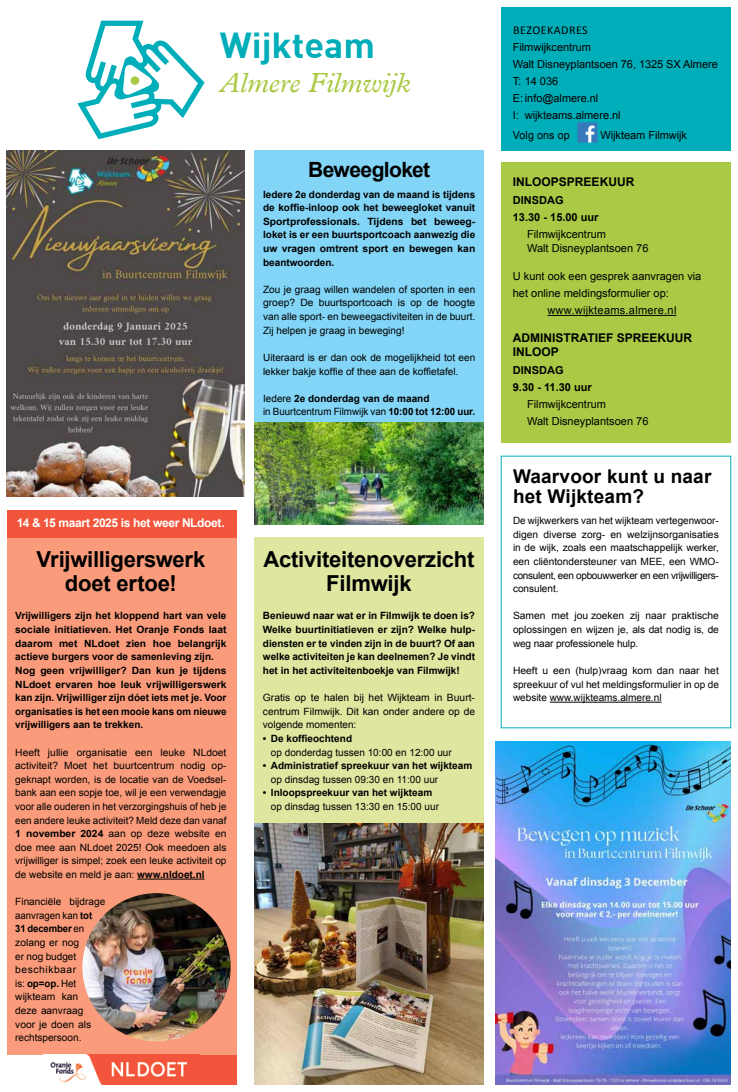
<style>
.page{position:relative;width:738px;height:1092px;background:#fff}
.page>*{position:absolute;margin:0;border:0;box-sizing:border-box;transform-origin:0 0}
.t1{font:italic 41.1px "Plantin";color:#aaca45}
.t2{font:700 35.6px "DIN";color:#00aeb9}
.t3{font:700 35.4px "DIN";color:#00aeb9}
.t4{font:italic 27.7px "Plantin";color:#aaca45}
.t5{font:700 22px/24px "Arial";letter-spacing:-.01em;color:#000;text-align:center}
.t6{font:700 21px "Arial";letter-spacing:-.03em;color:#000}
.t7{font:700 19px/20px "Arial";letter-spacing:.01em;color:#000}
.t8{font:700 12px/14px "Arial";color:#000}
.t9{font:700 12px "Arial";letter-spacing:-.03em;color:#fff}
.t10{font:12px "Calibri";letter-spacing:.04em;color:#000}
.t11{font:11px/17px "Arial";color:#000}
.t12{font:700 11px/17px "Arial";color:#000}
.t13{font:11px "Arial";letter-spacing:.025em;color:#000}
.t14{font:10px/13.6px "Arial";color:#000;text-align:justify}
.t15{font:700 10px/13.6px "Arial";color:#000;text-align:justify}
.s1{font-weight:400}
.s2{font-weight:700}
</style>
<div class="page">
<svg style="left:77px;top:21px;width:127px;height:118px"></svg>
<div style="left:501px;top:7px;width:229px;height:144px;background:#00aeb9"></div>
<img style="left:577px;top:122px;width:20px;height:20px">
<div style="left:501px;top:162px;width:229px;height:281px;background:#aaca45"></div>
<hr style="left:547px;top:315px;width:129px;height:1px;background:#000">
<hr style="left:549px;top:701px;width:112px;height:1px;background:#000">
<img style="left:7px;top:151px;width:237px;height:345px">
<img style="left:495px;top:741px;width:235px;height:343px">
<div style="left:254px;top:151px;width:229px;height:373px;background:#82d5f6"></div>
<img style="left:254px;top:422px;width:229px;height:102px">
<div style="left:7px;top:518px;width:229px;height:566px;background:#fa9c7b"></div>
<div style="left:7px;top:510px;width:229px;height:27px;background:#f2553b"></div>
<hr style="left:137px;top:878px;width:67px;height:1px;background:#000">
<img style="left:82px;top:893px;width:148px;height:148px;border-radius:74px">
<div style="left:7px;top:1054px;width:229px;height:30px;background:#fff"></div>
<img style="left:50px;top:1054px;width:137px;height:30px">
<div style="left:187px;top:1054px;width:49px;height:30px;background:#f2553b"></div>
<div style="left:254px;top:537px;width:229px;height:547px;background:#dee69f"></div>
<img style="left:254px;top:823px;width:229px;height:261px">
<h2 class="t2" style="left:219px;top:14px;width:158px">Wijkteam</h2>
<h1 class="t1" style="left:221px;top:54px;width:204px">De Wierden</h1>
<h3 class="t3" style="left:219px;top:23px;width:157px">Wijkteam</h3>
<h3 class="t4" style="left:219px;top:66px;width:192px">Almere Filmwijk</h3>
<h3 class="t6" style="left:308px;top:156px;width:124px">Beweegloket</h3>
<p class="t15" style="left:263px;top:187px;width:213px">Iedere 2e donderdag van de maand is tijdens de koffie-inloop ook het beweegloket vanuit Sportprofessionals. Tijdens bet beweeg&shy;loket is er een buurtsportcoach aanwezig die uw vragen omtrent sport en bewegen kan beantwoorden.</p>
<p class="t14" style="left:263px;top:282px;width:213px">Zou je graag willen wandelen of sporten in een groep? De buurtsportcoach is op de hoogte van alle sport- en beweegactiviteiten in de buurt.<br>Zij helpen je graag in beweging!</p>
<p class="t14" style="left:263px;top:350px;width:213px">Uiteraard is er dan ook de mogelijkheid tot een lekker bakje koffie of thee aan de koffietafel.</p>
<p class="t15" style="left:263px;top:391px;width:213px"><span class="s1">Iedere</span> 2e donderdag van de maand<br><span class="s1">in Buurtcentrum Filmwijk van</span> 10:00 tot 12:00 uur.</p>
<p class="t9" style="left:17px;top:515px;width:209px">14 &amp; 15 maart 2025 is het weer NLdoet.</p>
<h3 class="t5" style="left:36px;top:548px;width:170px">Vrijwilligerswerk doet ertoe!</h3>
<p class="t15" style="left:15px;top:609px;width:213px;text-align:left">Vrijwilligers zijn het kloppend hart van vele sociale initiatieven. Het Oranje Fonds laat daarom met NLdoet zien hoe belangrijk actieve burgers voor de samenleving zijn.<br>Nog geen vrijwilliger? Dan kun je tijdens NLdoet ervaren hoe leuk vrijwilligerswerk kan zijn. Vrijwilliger zijn dóet iets met je. Voor organisaties is het een mooie kans om nieuwe vrijwilligers aan te trekken.</p>
<p class="t14" style="left:15px;top:745px;width:212px">Heeft jullie organisatie een leuke NLdoet activiteit? Moet het buurtcentrum nodig op&shy;geknapt worden, is de locatie van de Voedsel&shy;bank aan een sopje toe, wil je een verwendagje voor alle ouderen in het verzorgingshuis of heb je een andere leuke activiteit? Meld deze dan vanaf <span class="s2">1 november 2024</span> aan op deze website en doe mee aan NLdoet 2025! Ook meedoen als vrijwilliger is simpel; zoek een leuke activiteit op de website en meld je aan: <span class="s2">www.nldoet.nl</span></p>
<p class="t14" style="left:15px;top:894px;width:91px;text-align:left">Financiële bijdrage aanvragen kan <span class="s2">tot<br>31 december</span> en zolang er nog<br>er nog budget beschikbaar<br>is: <span class="s2">op=op.</span> Het wijkteam kan<br>deze aanvraag voor je doen als rechtspersoon.</p>
<h3 class="t5" style="left:263px;top:548px;width:212px">Activiteitenoverzicht<br>Filmwijk</h3>
<p class="t15" style="left:263px;top:609px;width:213px">Benieuwd naar wat er in Filmwijk te doen is?<br>Welke buurtinitiatieven er zijn? Welke hulp&shy;diensten er te vinden zijn in de buurt? Of aan welke activiteiten je kan deelnemen? Je vindt het in het activiteitenboekje van Filmwijk!</p>
<p class="t14" style="left:263px;top:690px;width:213px">Gratis op te halen bij het Wijkteam in Buurt&shy;centrum Filmwijk. Dit kan onder andere op de volgende momenten:</p>
<p class="t15" style="left:263px;top:731px;width:91px">• De koffieochtend</p>
<p class="t14" style="left:271px;top:745px;width:182px">op donderdag tussen 10:00 en 12:00 uur</p>
<p class="t15" style="left:263px;top:759px;width:211px">• Administratief spreekuur van het wijkteam</p>
<p class="t14" style="left:271px;top:772px;width:169px">op dinsdag tussen 09:30 en 11:00 uur</p>
<p class="t15" style="left:263px;top:786px;width:171px">• Inloopspreekuur van het wijkteam</p>
<p class="t14" style="left:271px;top:799px;width:169px">op dinsdag tussen 13:30 en 15:00 uur</p>
<p class="t10" style="left:512px;top:22px;width:76px">BEZOEKADRES</p>
<p class="t11" style="left:512px;top:39px;width:206px">Filmwijkcentrum<br>Walt Disneyplantsoen 76, 1325 SX Almere<br>T: 14 036<br>E: info@almere.nl<br>I: wijkteams.almere.nl</p>
<p class="t11" style="left:512px;top:127px;width:58px">Volg ons op</p>
<p class="t11" style="left:600px;top:127px;width:88px">Wijkteam Filmwijk</p>
<p class="t8" style="left:512px;top:175px;width:123px">INLOOPSPREEKUUR</p>
<p class="t12" style="left:512px;top:192px;width:87px">DINSDAG<br>13.30 - 15.00 uur</p>
<p class="t11" style="left:526px;top:227px;width:123px;line-height:14px">Filmwijkcentrum<br>Walt Disneyplantsoen 76</p>
<p class="t11" style="left:512px;top:268px;width:190px">U kunt ook een gesprek aanvragen via</p>
<p class="t11" style="left:512px;top:285px;width:157px">het online meldingsformulier op:</p>
<p class="t13" style="left:547px;top:303px;width:130px">www.wijkteams.almere.nl</p>
<p class="t8" style="left:512px;top:331px;width:181px">ADMINISTRATIEF SPREEKUUR<br>INLOOP</p>
<p class="t12" style="left:512px;top:362px;width:80px">DINSDAG<br>9.30 - 11.30 uur</p>
<p class="t11" style="left:526px;top:396px;width:123px">Filmwijkcentrum<br>Walt Disneyplantsoen 76</p>
<h3 class="t7" style="left:512px;top:467px;width:200px">Waarvoor kunt u naar het Wijkteam?</h3>
<p class="t14" style="left:512px;top:514px;width:207px">De wijkwerkers van het wijkteam vertegenwoor&shy;digen diverse zorg- en welzijnsorganisaties in de wijk, zoals een maatschappelijk werker, een cliëntondersteuner van MEE, een WMO&shy;consulent, een opbouwwerker en een vrijwilligers&shy;consulent.</p>
<p class="t14" style="left:512px;top:609px;width:207px">Samen met jou zoeken zij naar praktische oplossingen en wijzen je, als dat nodig is, de weg naar professionele hulp.</p>
<p class="t14" style="left:512px;top:663px;width:207px">Heeft u een (hulp)vraag kom dan naar het spreekuur of vul het meldingsformulier in op de website www.wijkteams.almere.nl</p>
</div>
